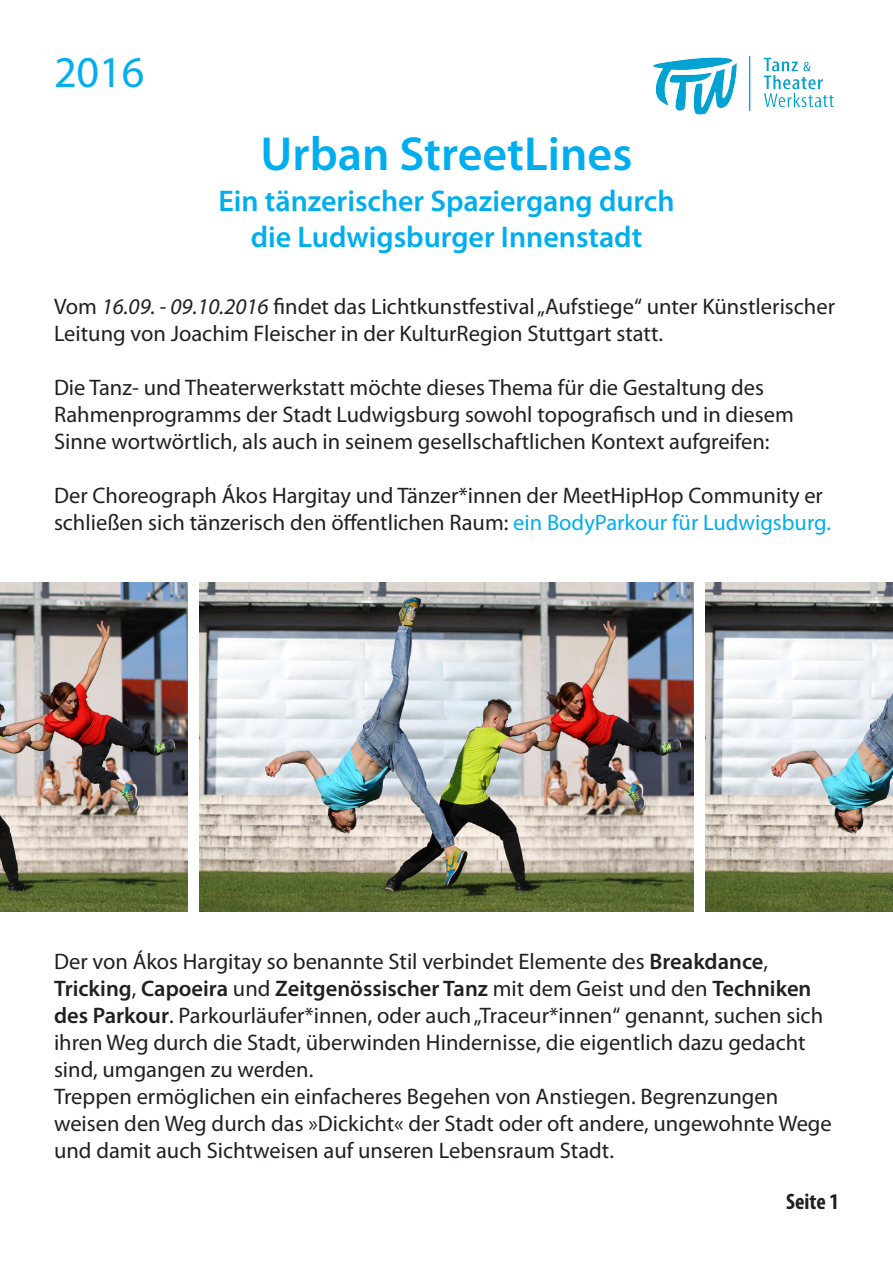
<style>
.page{position:relative;width:893px;height:1263px;background:#fff}
.page>*{position:absolute;margin:0;border:0;box-sizing:border-box;transform-origin:0 0}
.t1{font:600 48px "Myriad Pro";color:#00aeef}
.t2{font:44.1px "Myriad Pro";color:#00aeef}
.t3{font:600 30px "Myriad Pro";color:#00aeef}
.t4{font:22.5px/27px "Myriad Pro";color:#231f20}
.t5{font:700 condensed 22.5px "Myriad Pro";color:#231f20}
.s1{font-style:italic}
.s2{color:#00aeef}
.s3{font-weight:600}
</style>
<div class="page">
<img style="left:654px;top:55px;width:180px;height:60px">
<img style="left:200px;top:583px;width:493px;height:329px">
<img style="left:706px;top:583px;width:187px;height:329px">
<img style="left:0;top:583px;width:187px;height:329px">
<p class="t2" style="left:54px;top:45px;width:92px">2016</p>
<p class="t1" style="left:261px;top:123px;width:373px">Urban StreetLines</p>
<p class="t3" style="left:218px;top:182px;width:458px">Ein tänzerischer Spaziergang durch</p>
<p class="t3" style="left:251px;top:218px;width:393px">die Ludwigsburger Innenstadt</p>
<p class="t4" style="left:54px;top:292px;width:782px">Vom <span class="s1">16.09. - 09.10.2016</span> findet das Lichtkunstfestival „Aufstiege“ unter Künstlerischer<br>Leitung von Joachim Fleischer in der KulturRegion Stuttgart statt.</p>
<p class="t4" style="left:54px;top:373px;width:711px">Die Tanz- und Theaterwerkstatt möchte dieses Thema für die Gestaltung des</p>
<p class="t4" style="left:54px;top:400px;width:741px">Rahmenprogramms der Stadt Ludwigsburg sowohl topografisch und in diesem</p>
<p class="t4" style="left:54px;top:427px;width:717px">Sinne wortwörtlich, als auch in seinem gesellschaftlichen Kontext aufgreifen:</p>
<p class="t4" style="left:54px;top:481px;width:770px">Der Choreograph Ákos Hargitay und Tänzer*innen der MeetHipHop Community er</p>
<p class="t4" style="left:54px;top:508px;width:779px">schließen sich tänzerisch den öffentlichen Raum: <span class="s2">ein BodyParkour für Ludwigsburg.</span></p>
<p class="t4" style="left:54px;top:948px;width:716px">Der von Ákos Hargitay so benannte Stil verbindet Elemente des <span class="s3">Breakdance</span>,</p>
<p class="t4" style="left:54px;top:975px;width:771px"><span class="s3">Tricking</span>, <span class="s3">Capoeira</span> und <span class="s3">Zeitgenössischer Tanz</span> mit dem Geist und den <span class="s3">Techniken des Parkour</span>. Parkourläufer*innen, oder auch „Traceur*innen“ genannt, suchen sich ihren Weg durch die Stadt, überwinden Hindernisse, die eigentlich dazu gedacht sind, umgangen zu werden.</p>
<p class="t4" style="left:54px;top:1083px;width:726px">Treppen ermöglichen ein einfacheres Begehen von Anstiegen. Begrenzungen</p>
<p class="t4" style="left:54px;top:1110px;width:779px">weisen den Weg durch das »Dickicht« der Stadt oder oft andere, ungewohnte Wege und damit auch Sichtweisen auf unseren Lebensraum Stadt.</p>
<p class="t5" style="left:786px;top:1187px;width:54px">Seite 1</p>
</div>
